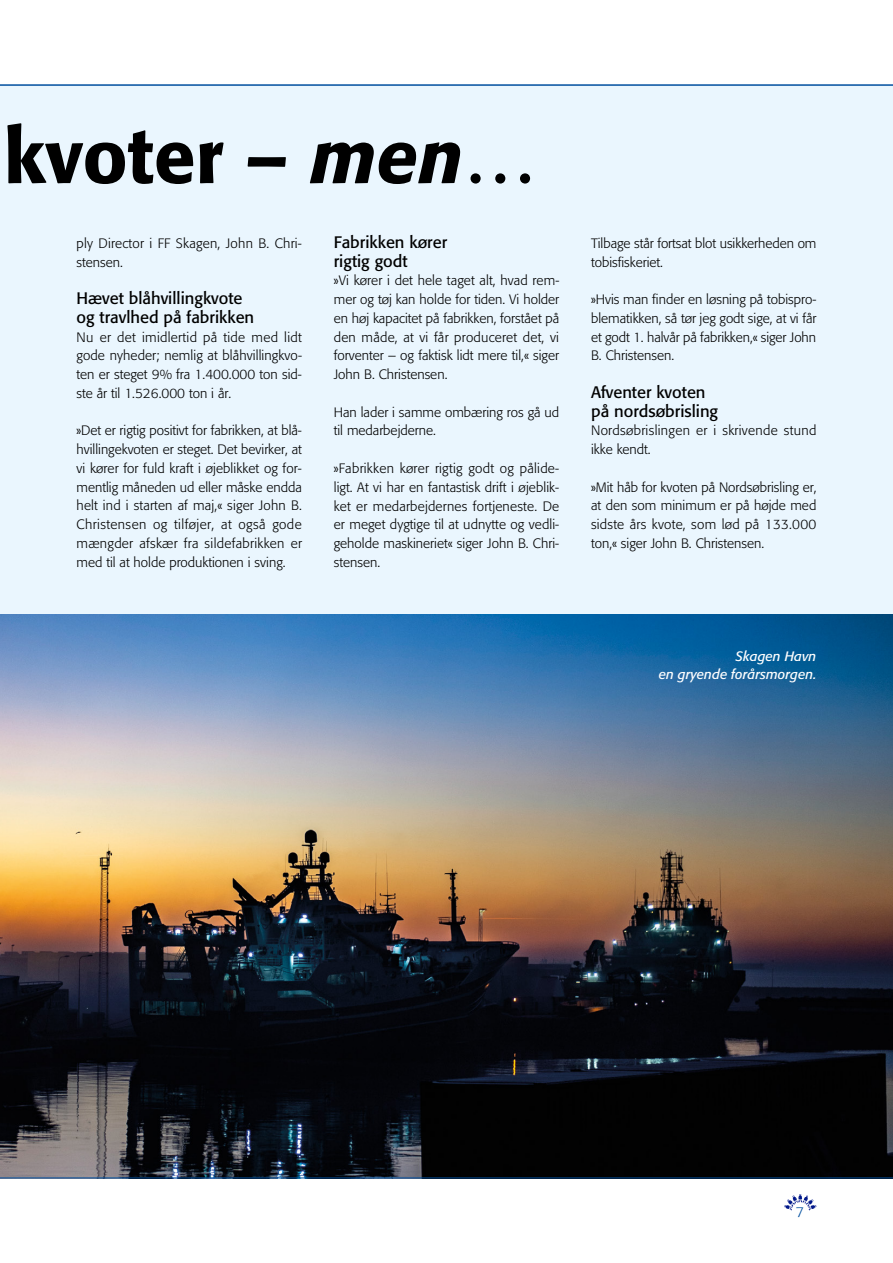
<style>
.page{position:relative;width:893px;height:1263px;background:#fff}
.page>*{position:absolute;margin:0;border:0;box-sizing:border-box;transform-origin:0 0}
.t1{font:500 75px "Formata";color:#000}
.t2{font:16.5px/18.8px "Formata";color:#000}
.t3{font:300 14.25px "Formata";color:#004f9f}
.t4{font:300 13.5px/18.8px "Formata";color:#000;text-align:justify}
.t5{font:300 13.5px/18.8px "Formata";letter-spacing:.025em;color:#000}
.t6{font:italic 13.5px/18.8px "Formata";color:#fff;text-align:right}
.s1{font-style:italic}
</style>
<div class="page">
<svg style="left:784px;top:1194px;width:32px;height:16px"></svg>
<div style="left:0;top:85px;width:893px;height:1093px;background:#eaf6fe"></div>
<img style="left:0;top:614px;width:893px;height:563px">
<hr style="left:0;top:85px;width:893px;height:1px;background:#004f9f">
<hr style="left:0;top:1177px;width:893px;height:1px;background:#004f9f">
<h1 class="t1" style="left:4px;top:111px;width:535px">kvoter – <span class="s1">men</span>…</h1>
<p class="t4" style="left:77px;top:234px;width:227px">ply Director i FF Skagen, John B. Chri&shy;stensen.</p>
<p class="t2" style="left:77px;top:289px;width:179px">Hævet blåhvillingkvote og travlhed på fabrikken</p>
<p class="t4" style="left:77px;top:328px;width:227px">Nu er det imidlertid på tide med lidt gode nyheder; nemlig at blåhvillingkvo&shy;ten er steget 9% fra 1.400.000 ton sid&shy;ste år til 1.526.000 ton i år.</p>
<p class="t4" style="left:77px;top:421px;width:227px;text-align:left">»Det er rigtig positivt for fabrikken, at blå&shy;hvillingekvoten er steget. Det bevirker, at vi kører for fuld kraft i øjeblikket og for&shy;mentlig måneden ud eller måske endda helt ind i starten af maj,« siger John B.<br>Christensen og tilføjer, at også gode mængder afskær fra sildefabrikken er med til at holde produktionen i sving.</p>
<p class="t2" style="left:334px;top:233px;width:115px">Fabrikken kører rigtig godt</p>
<p class="t4" style="left:334px;top:271px;width:227px">»Vi kører i det hele taget alt, hvad rem&shy;mer og tøj kan holde for tiden. Vi holder en høj kapacitet på fabrikken, forstået på den måde, at vi får produceret det, vi forventer – og faktisk lidt mere til,« siger John B. Christensen.</p>
<p class="t4" style="left:334px;top:403px;width:227px">Han lader i samme ombæring ros gå ud til medarbejderne.</p>
<p class="t4" style="left:334px;top:459px;width:227px">»Fabrikken kører rigtig godt og pålide&shy;ligt. At vi har en fantastisk drift i øjeblik&shy;ket er medarbejdernes fortjeneste. De er meget dygtige til at udnytte og vedli&shy;geholde maskineriet« siger John B. Chri&shy;stensen.</p>
<p class="t4" style="left:591px;top:234px;width:227px">Tilbage står fortsat blot usikkerheden om tobisfiskeriet.</p>
<p class="t4" style="left:591px;top:290px;width:227px">»Hvis man finder en løsning på tobispro&shy;blematikken, så tør jeg godt sige, at vi får et godt 1. halvår på fabrikken,« siger John B. Christensen.</p>
<p class="t2" style="left:591px;top:383px;width:129px">Afventer kvoten på nordsøbrisling</p>
<p class="t5" style="left:591px;top:421px;width:227px">Nordsøbrislingen er i skrivende stund ikke kendt.</p>
<p class="t4" style="left:591px;top:478px;width:227px">»Mit håb for kvoten på Nordsøbrisling er, at den som minimum er på højde med sidste års kvote, som lød på 133.000 ton,« siger John B. Christensen.</p>
<p class="t6" style="left:659px;top:646px;width:159px">Skagen Havn<br>en gryende forårsmorgen.</p>
<p class="t3" style="left:796px;top:1203px;width:10px">7</p>
</div>
